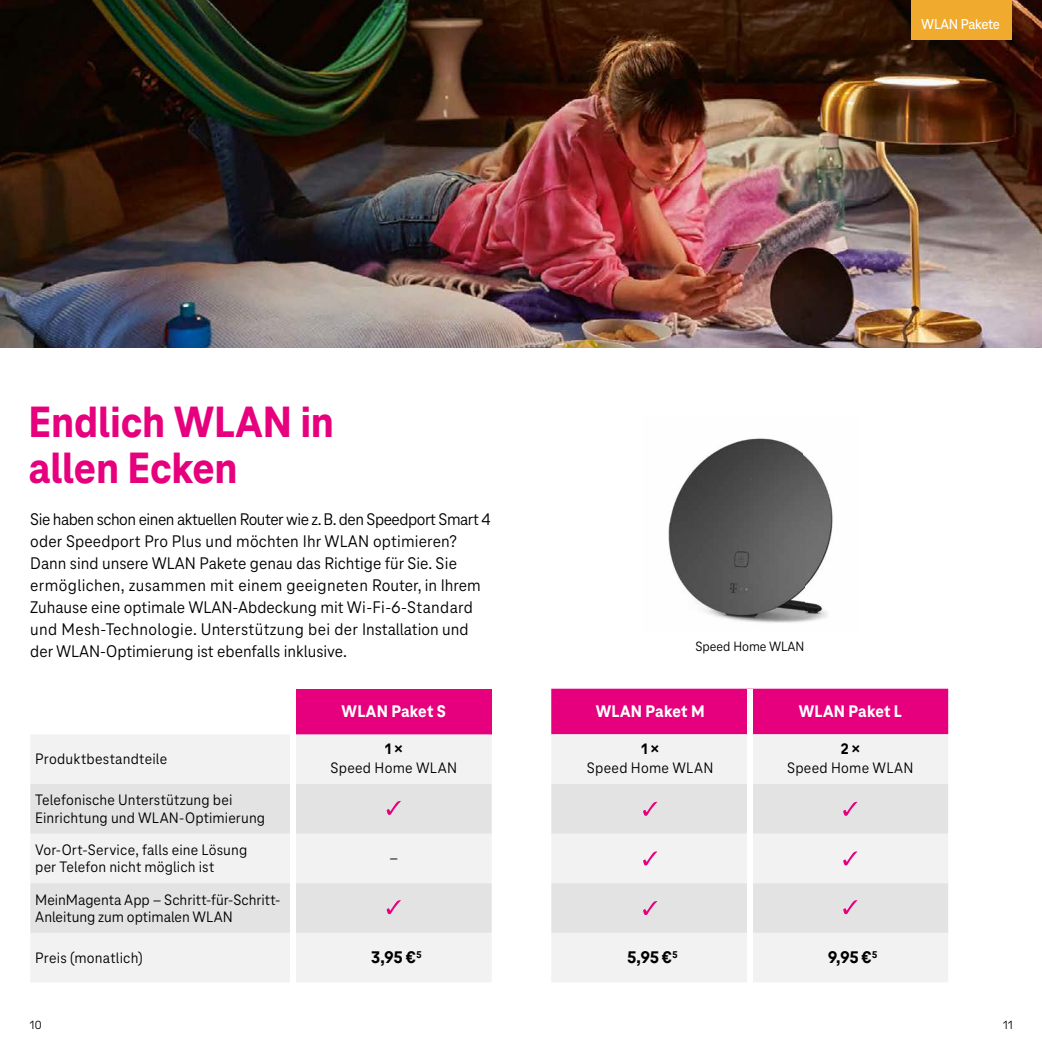
<style>
.page{position:relative;width:1042px;height:1042px;background:#fff}
.page>*{position:absolute;margin:0;border:0;box-sizing:border-box;transform-origin:0 0}
.t1{font:800 45.5px/45.5px "Tele Neo";letter-spacing:-.005em;color:#e6007d}
.t2{font:17.5px/21.9px "Tele Neo";color:#000}
.t3{font:800 17.5px "Tele Neo";letter-spacing:.015em;color:#fff}
.t4{font:800 17.5px "Tele Neo";color:#000}
.t5{font:15.75px/17.5px "Tele Neo";letter-spacing:.01em;color:#000}
.t6{font:800 15.75px "Tele Neo";color:#000}
.t7{font:500 14.88px "Tele Neo";color:#fff}
.t8{font:14px "Tele Neo";color:#000}
.t9{font:12.25px "Tele Neo";color:#000}
</style>
<div class="page">
<img style="left:0;top:0;width:1042px;height:347px">
<div style="left:293px;top:689px;width:199px;height:45px;background:#e6007d"></div>
<div style="left:551px;top:689px;width:397px;height:45px;background:#e6007d"></div>
<div style="left:30px;top:734px;width:918px;height:248px;background:#f2f2f2"></div>
<svg style="left:296px;top:734px;width:451px;height:248px;fill:#f2f2f2"></svg>
<svg style="left:30px;top:784px;width:918px;height:149px;fill:#e3e3e3"></svg>
<svg style="left:296px;top:784px;width:451px;height:149px;fill:#e3e3e3"></svg>
<div style="left:291px;top:689px;width:5px;height:45px;background:#fff"></div>
<div style="left:291px;top:784px;width:5px;height:49px;background:#fff"></div>
<div style="left:291px;top:833px;width:5px;height:50px;background:#fff"></div>
<div style="left:291px;top:883px;width:5px;height:50px;background:#fff"></div>
<div style="left:291px;top:734px;width:5px;height:50px;background:#fff"></div>
<div style="left:291px;top:933px;width:5px;height:49px;background:#fff"></div>
<div style="left:747px;top:689px;width:5px;height:45px;background:#fff"></div>
<div style="left:747px;top:734px;width:5px;height:50px;background:#fff"></div>
<div style="left:747px;top:784px;width:5px;height:49px;background:#fff"></div>
<div style="left:747px;top:833px;width:5px;height:50px;background:#fff"></div>
<div style="left:747px;top:883px;width:5px;height:50px;background:#fff"></div>
<div style="left:747px;top:933px;width:5px;height:49px;background:#fff"></div>
<svg style="left:387px;top:801px;width:14px;height:14px"></svg>
<svg style="left:643px;top:802px;width:14px;height:14px"></svg>
<svg style="left:843px;top:802px;width:14px;height:14px"></svg>
<svg style="left:643px;top:851px;width:14px;height:14px"></svg>
<svg style="left:843px;top:851px;width:14px;height:14px"></svg>
<svg style="left:387px;top:900px;width:14px;height:14px"></svg>
<svg style="left:643px;top:901px;width:14px;height:14px"></svg>
<svg style="left:843px;top:900px;width:14px;height:14px"></svg>
<div style="left:911px;top:0;width:101px;height:40px;background:#f0ab2e"></div>
<img style="left:668px;top:438px;width:165px;height:185px">
<p class="t7" style="left:921px;top:15px;width:80px">WLAN Pakete</p>
<h1 class="t1" style="left:29px;top:400px;width:307px">Endlich WLAN in allen Ecken</h1>
<p class="t2" style="left:30px;top:509px;width:462px">Sie haben schon einen aktuellen Router wie z. B. den Speedport Smart 4 oder Speedport Pro Plus und möchten Ihr WLAN optimieren?<br>Dann sind unsere WLAN Pakete genau das Richtige für Sie. Sie ermöglichen, zusammen mit einem geeigneten Router, in Ihrem Zuhause eine optimale WLAN-Abdeckung mit Wi-Fi-6-Standard und Mesh-Technologie. Unterstützung bei der Installation und der WLAN-Optimierung ist ebenfalls inklusive.</p>
<p class="t8" style="left:695px;top:638px;width:110px">Speed Home WLAN</p>
<p class="t5" style="left:35px;top:750px;width:133px">Produktbestandteile</p>
<p class="t5" style="left:35px;top:791px;width:231px">Telefonische Unterstützung bei<br>Einrichtung und WLAN-Optimierung</p>
<p class="t5" style="left:35px;top:841px;width:213px">Vor-Ort-Service, falls eine Lösung per Telefon nicht möglich ist</p>
<p class="t3" style="left:342px;top:702px;width:106px">WLAN Paket S</p>
<p class="t3" style="left:596px;top:702px;width:110px">WLAN Paket M</p>
<p class="t3" style="left:798px;top:702px;width:105px">WLAN Paket L</p>
<p class="t6" style="left:385px;top:740px;width:19px">1 ×</p>
<p class="t5" style="left:330px;top:759px;width:128px">Speed Home WLAN</p>
<p class="t5" style="left:389px;top:849px;width:10px">–</p>
<p class="t6" style="left:641px;top:740px;width:19px">1 ×</p>
<p class="t5" style="left:587px;top:759px;width:128px">Speed Home WLAN</p>
<p class="t6" style="left:840px;top:740px;width:21px">2 ×</p>
<p class="t5" style="left:787px;top:759px;width:128px">Speed Home WLAN</p>
<p class="t5" style="left:35px;top:891px;width:247px">MeinMagenta App – Schritt-für-Schritt-<br>Anleitung zum optimalen WLAN</p>
<p class="t5" style="left:35px;top:949px;width:109px">Preis (monatlich)</p>
<p class="t4" style="left:371px;top:948px;width:52px">3,95 €<sup>5</sup></p>
<p class="t4" style="left:627px;top:948px;width:52px">5,95 €<sup>5</sup></p>
<p class="t4" style="left:828px;top:948px;width:51px">9,95 €<sup>5</sup></p>
<p class="t9" style="left:30px;top:1017px;width:13px">10</p>
<p class="t9" style="left:1003px;top:1017px;width:11px">11</p>
</div>
